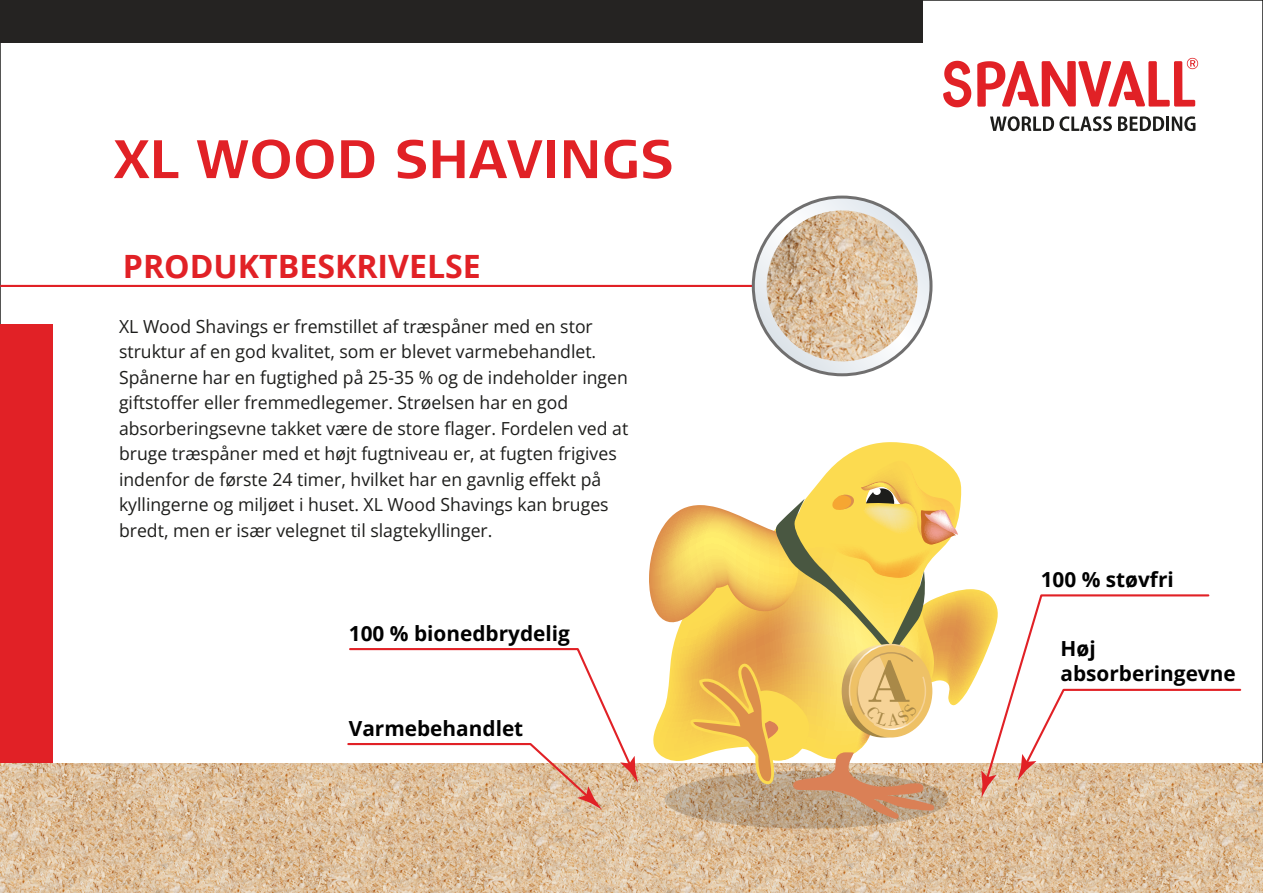
<style>
.page{position:relative;width:1263px;height:893px;background:#fff}
.page>*{position:absolute;margin:0;border:0;box-sizing:border-box;transform-origin:0 0}
.t1{font:700 62.7px "Bodoni BT";color:#a98948}
.t2{font:700 54px "Signa Normal";color:#e12126}
.t3{font:700 32.1px "Open Sans";color:#e12126}
.t4{font:700 20.85px "Open Sans";color:#010101}
.t5{font:18px/25.5px "Open Sans";color:#1d1d1b}
</style>
<div class="page">
<div style="left:0;top:0;width:922px;height:43px;background:#252322"></div>
<div style="left:0;top:324px;width:52px;height:442px;background:#e12126"></div>
<img style="left:0;top:763px;width:1263px;height:130px">
<svg style="left:665px;top:771px;width:283px;height:57px"></svg>
<hr style="left:0;top:285px;width:903px;height:2px;background:#e12126">
<svg style="left:753px;top:197px;width:178px;height:178px"></svg>
<svg style="left:990px;top:116px;width:122px;height:15px"></svg>
<svg style="left:1118px;top:116px;width:46px;height:15px"></svg>
<hr style="left:1166px;top:117px;width:3px;height:14px;background:#1d1d1b">
<svg style="left:1172px;top:116px;width:23px;height:15px"></svg>
<svg style="left:943px;top:58px;width:255px;height:49px"></svg>
<svg style="left:346px;top:648px;width:292px;height:161px"></svg>
<svg style="left:839px;top:442px;width:106px;height:19px"></svg>
<img style="left:767px;top:210px;width:151px;height:151px;border-radius:75px">
<svg style="left:649px;top:461px;width:593px;height:359px"></svg>
<h2 class="t2" style="left:114px;top:128px;width:561px">XL WOOD SHAVINGS</h2>
<h3 class="t3" style="left:123px;top:244px;width:360px">PRODUKTBESKRIVELSE</h3>
<p class="t5" style="left:119px;top:313px;width:511px">XL Wood Shavings er fremstillet af træspåner med en stor struktur af en god kvalitet, som er blevet varmebehandlet.<br>Spånerne har en fugtighed på 25-35 % og de indeholder ingen giftstoffer eller fremmedlegemer. Strøelsen har en god absorberingsevne takket være de store flager. Fordelen ved at bruge træspåner med et højt fugtniveau er, at fugten frigives indenfor de første 24 timer, hvilket har en gavnlig effekt på kyllingerne og miljøet i huset. XL Wood Shavings kan bruges bredt, men er især velegnet til slagtekyllinger.</p>
<p class="t4" style="left:349px;top:618px;width:223px">100 % bionedbrydelig</p>
<p class="t4" style="left:349px;top:714px;width:176px">Varmebehandlet</p>
<p class="t4" style="left:1041px;top:565px;width:135px">100 % støvfri</p>
<p class="t4" style="left:1060px;top:635px;width:37px">Høj</p>
<h1 class="t1" style="left:868px;top:642px;width:43px">A</h1>
<p class="t4" style="left:1060px;top:660px;width:177px">absorberingevne</p>
</div>
